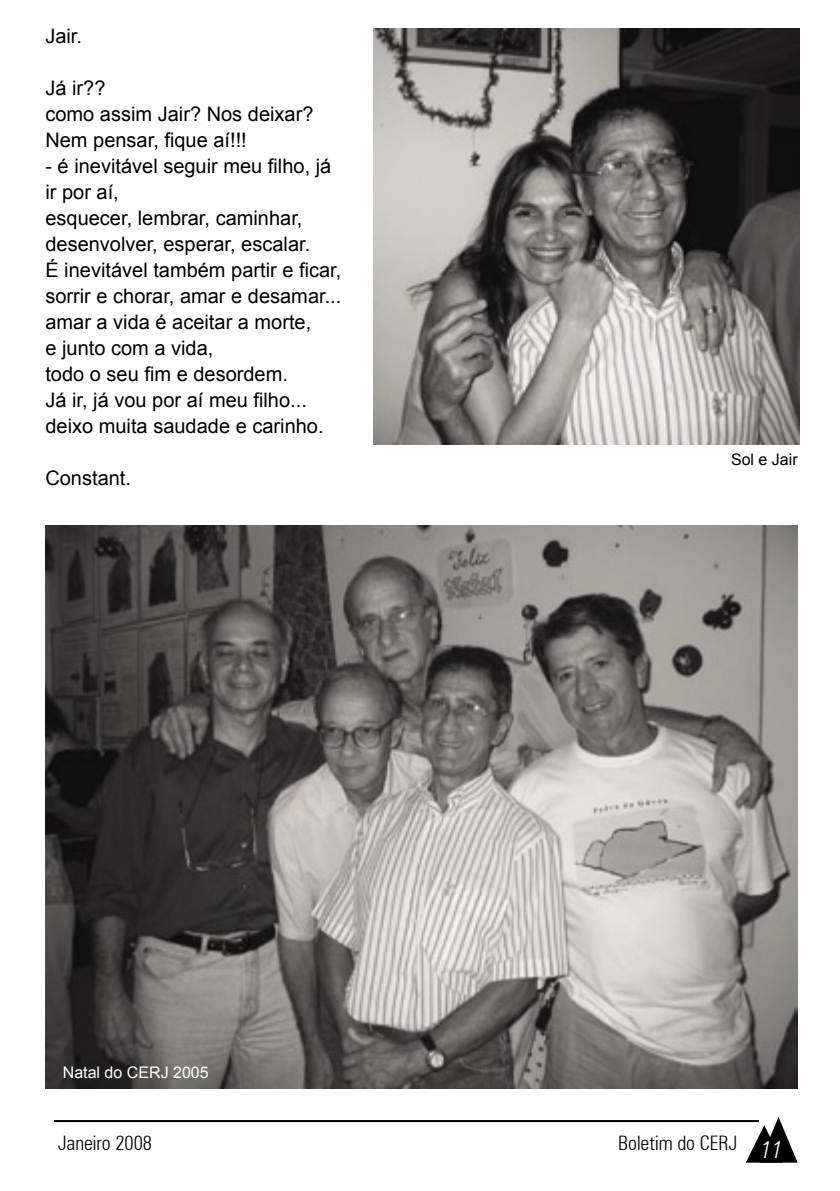
<style>
.page{position:relative;width:840px;height:1191px;background:#fff}
.page>*{position:absolute;margin:0;border:0;box-sizing:border-box;transform-origin:0 0}
.t1{font:20px/26px "Arial";color:#000}
.t2{font:300 condensed 20px "Zurich BT";color:#000}
.t3{font:16px "Arial";color:#fff}
.t4{font:16px "Arial";color:#000}
.s1{font-style:italic;font-size:24px;color:#fff}
</style>
<div class="page">
<svg style="left:745px;top:1117px;width:52px;height:45px"></svg>
<hr style="left:54px;top:1120px;width:704px;height:2px;background:#000">
<img style="left:45px;top:525px;width:752px;height:564px">
<img style="left:373px;top:28px;width:425px;height:416px">
<p class="t1" style="left:45px;top:23px;width:38px">Jair.</p>
<p class="t1" style="left:45px;top:75px;width:269px">Já ir??<br>como assim Jair? Nos deixar?<br>Nem pensar, fique aí!!!</p>
<p class="t1" style="left:45px;top:153px;width:297px">- é inevitável seguir meu filho, já ir por aí,<br>esquecer, lembrar, caminhar, desenvolver, esperar, escalar.<br>É inevitável também partir e ficar, sorrir e chorar, amar e desamar... amar a vida é aceitar a morte,<br>e junto com a vida,<br>todo o seu fim e desordem.<br>Já ir, já vou por aí meu filho... deixo muita saudade e carinho.</p>
<p class="t1" style="left:45px;top:465px;width:87px">Constant.</p>
<p class="t3" style="left:63px;top:1062px;width:147px">Natal do CERJ 2005</p>
<p class="t4" style="left:730px;top:449px;width:68px">Sol e Jair</p>
<p class="t2" style="left:58px;top:1130px;width:96px">Janeiro 2008</p>
<p class="t2" style="left:618px;top:1130px;width:166px">Boletim do CERJ <span class="s1">11</span></p>
</div>
